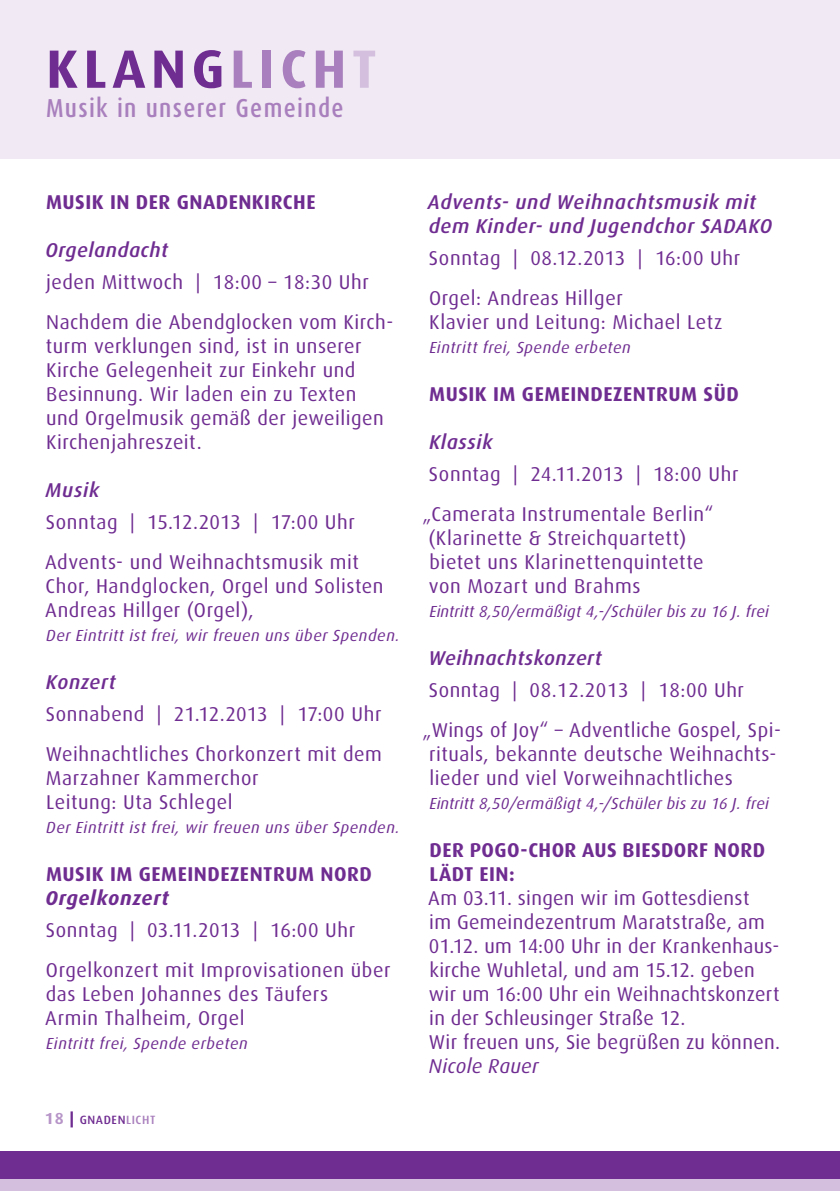
<style>
.page{position:relative;width:840px;height:1191px;background:#fff}
.page>*{position:absolute;margin:0;border:0;box-sizing:border-box;transform-origin:0 0}
.t1{font:700 54px "Dax";letter-spacing:.1em;color:#6f2c91}
.t2{font:500 26px "Dax Condensed";letter-spacing:.05em;color:#a980bd}
.t3{font:20px/24px "Dax";letter-spacing:.025em;color:#6f2c91}
.t4{font:700 20px/24px "Dax";letter-spacing:.025em;color:#6f2c91}
.t5{font:italic 500 20px/24px "Dax";letter-spacing:.03em;color:#6f2c91}
.t6{font:italic 700 20px "Dax";letter-spacing:.035em;color:#6f2c91}
.t7{font:italic 20px "Dax";letter-spacing:.015em;color:#6f2c91}
.t8{font:italic 16px "Dax";letter-spacing:.03em;color:#6f2c91}
.t9{font:500 12px "Dax";letter-spacing:.05em;color:#6f2c91}
.s1{color:#a980bd}
.s2{color:#d4c0de}
.s3{font-weight:700;font-size:16px;color:#b795c8}
.s4{font-weight:800;font-size:16px}
</style>
<div class="page">
<div style="left:0;top:1151px;width:839px;height:40px;background:#6f2c91"></div>
<div style="left:0;top:1179px;width:839px;height:12px;background:#d4c0de"></div>
<div style="left:0;top:0;width:839px;height:159px;background:#f1eaf4"></div>
<h1 class="t1" style="left:46px;top:39px;width:332px">KLANG<span class="s1">LICH</span><span class="s2">T</span></h1>
<h2 class="t2" style="left:46px;top:93px;width:299px">Musik in unserer Gemeinde</h2>
<p class="t4" style="left:46px;top:190px;width:271px">MUSIK IN DER GNADENKIRCHE</p>
<p class="t5" style="left:46px;top:238px;width:124px">Orgelandacht</p>
<p class="t3" style="left:46px;top:262px;width:348px;line-height:40px">jeden Mittwoch | 18:00 – 18:30 Uhr<br>Nachdem die Abendglocken vom Kirch-</p>
<p class="t3" style="left:46px;top:334px;width:339px">turm verklungen sind, ist in unserer<br>Kirche Gelegenheit zur Einkehr und<br>Besinnung. Wir laden ein zu Texten und Orgelmusik gemäß der jeweiligen<br>Kirchenjahreszeit.</p>
<p class="t5" style="left:46px;top:478px;width:55px">Musik</p>
<p class="t3" style="left:45px;top:502px;width:315px;line-height:40px">Sonntag | 15.12.2013 | 17:00 U hr<br>Advents- und Weihnachtsmusik mit</p>
<p class="t3" style="left:45px;top:574px;width:340px">Chor, Handglocken, Orgel und Solisten<br>Andreas Hillger (Orgel),</p>
<p class="t8" style="left:46px;top:626px;width:355px">Der Eintritt ist frei, wir freuen uns über Spenden.</p>
<p class="t5" style="left:46px;top:670px;width:71px">Konzert</p>
<p class="t3" style="left:46px;top:694px;width:337px;line-height:40px">Sonnabend | 21.12.2013 | 17:00 U hr<br>Weihnachtliches Chorkonzert mit dem</p>
<p class="t3" style="left:46px;top:766px;width:214px">Marzahner Kammerchor<br>Leitung: Uta Schlegel</p>
<p class="t8" style="left:46px;top:818px;width:355px">Der Eintritt ist frei, wir freuen uns über Spenden.</p>
<p class="t4" style="left:46px;top:862px;width:327px">MUSIK IM GEMEINDEZENTRUM NORD</p>
<p class="t6" style="left:45px;top:886px;width:125px">Orgelkonzert</p>
<p class="t3" style="left:46px;top:910px;width:346px;line-height:40px">Sonntag | 03.11.2013 | 16:00 U hr<br>Orgelkonzert mit I mprovisationen über</p>
<p class="t3" style="left:45px;top:982px;width:284px">das Leben Johannes des Täufers<br>Armin Thalheim, Orgel</p>
<p class="t8" style="left:46px;top:1034px;width:203px">Eintritt frei, Spende erbeten</p>
<p class="t9" style="left:45px;top:1113px;width:112px"><span class="s3">18</span> <span class="s4">|</span> GNADEN<span class="s1">LICHT</span></p>
<p class="t5" style="left:427px;top:190px;width:346px">Advents- und Weihnachtsmusik mit dem Kinder- und Jugendchor SADAKO</p>
<p class="t3" style="left:428px;top:238px;width:312px;line-height:40px">Sonntag | 08.12.2013 | 16:00 U hr<br>Orgel: Andreas Hillger</p>
<p class="t3" style="left:429px;top:310px;width:294px">Klavier und Leitung: Michael Letz</p>
<p class="t8" style="left:429px;top:338px;width:203px">Eintritt frei, Spende erbeten</p>
<p class="t4" style="left:429px;top:382px;width:311px">MUSIK IM GEMEINDEZENTRUM SÜD</p>
<p class="t5" style="left:429px;top:430px;width:65px">Klassik</p>
<p class="t3" style="left:422px;top:454px;width:317px;line-height:40px;text-indent:6px">Sonntag | 24.11.2013 | 18:00 U hr „Camerata I nstrumentale Berlin“</p>
<p class="t3" style="left:428px;top:526px;width:276px">(Klarinette &amp; Streichquartett) bietet uns Klarinettenquintette von Mozart und Brahms</p>
<p class="t8" style="left:429px;top:602px;width:341px">Eintritt 8,50/ermäßigt 4,-/Schüler bis zu 16 J. frei</p>
<p class="t5" style="left:428px;top:646px;width:174px">Weihnachtskonzert</p>
<p class="t3" style="left:422px;top:670px;width:360px;line-height:40px;text-indent:6px">Sonntag | 08.12.2013 | 18:00 Uhr „Wings of Joy“ – Adventliche Gospel, Spi-</p>
<p class="t3" style="left:429px;top:742px;width:348px">rituals, bekannte deutsche Weihnachts&shy;lieder und viel Vorweihnachtliches</p>
<p class="t8" style="left:429px;top:794px;width:341px">Eintritt 8,50/ermäßigt 4,-/Schüler bis zu 16 J. frei</p>
<p class="t4" style="left:429px;top:838px;width:337px">DER POGO-CHOR AUS BIESDORF NORD<br>LÄDT EIN:</p>
<p class="t3" style="left:428px;top:886px;width:353px">Am 03.11. singen wir im Gottesdienst<br>im Gemeindezentrum Maratstraße, am 01.12. um 14:00 Uhr in der Krankenhaus&shy;kirche Wuhletal, und am 15.12. geben wir um 16:00 U hr ein Weihnachtskonzert in der Schleusinger Straße 12.<br>Wir freuen uns, Sie begrüßen zu können.</p>
<p class="t7" style="left:428px;top:1054px;width:111px">Nicole Rauer</p>
</div>
